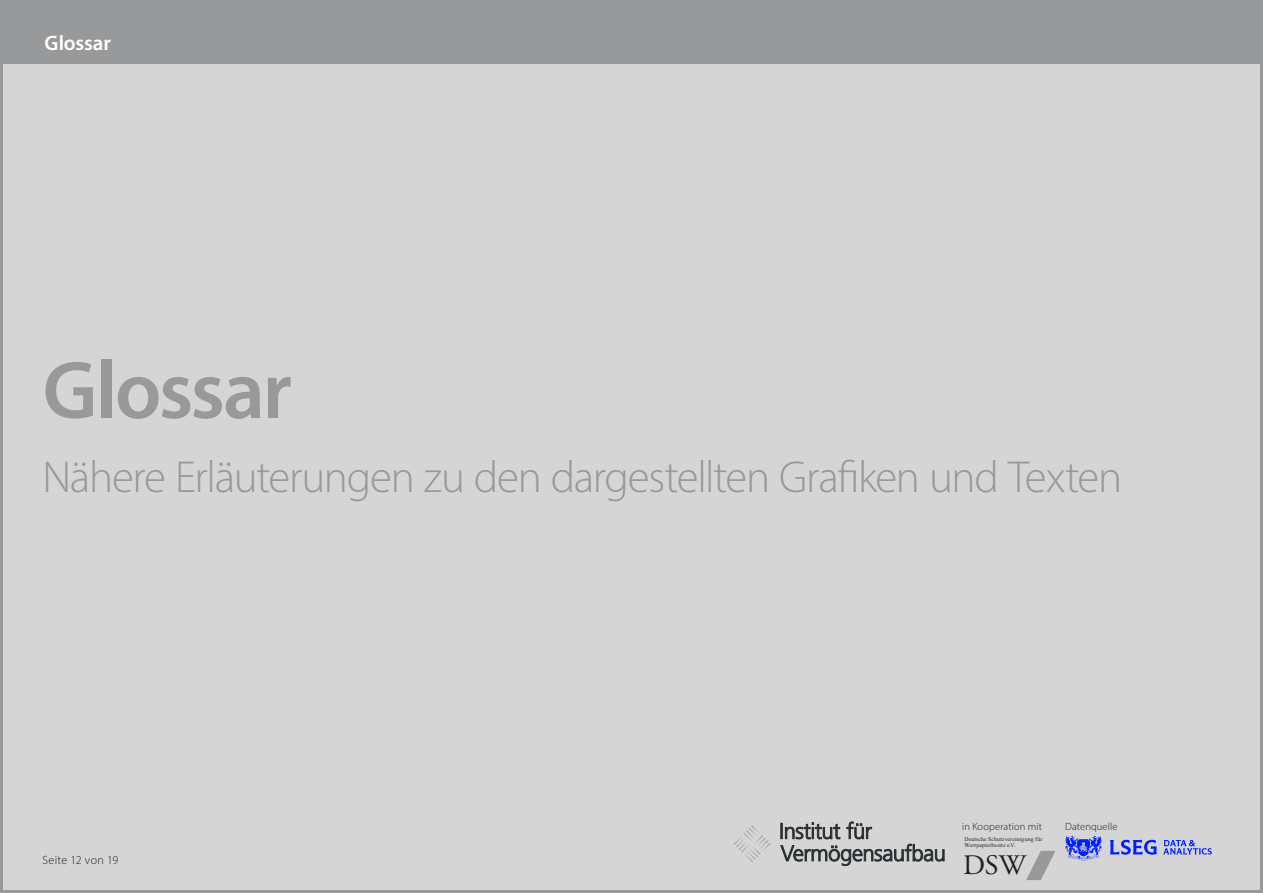
<style>
.page{position:relative;width:1263px;height:893px;background:#fff}
.page>*{position:absolute;margin:0;border:0;box-sizing:border-box;transform-origin:0 0}
.t1{font:600 82.5px "Myriad Pro";letter-spacing:-.03em;color:#98999b}
.t2{font:300 45px "Myriad Pro";letter-spacing:-.03em;color:#98999b}
.t3{font:28.2px "Adobe Garamond Pro";color:#231f20}
.t4{font:600 21px "Myriad Pro";letter-spacing:-.005em;color:#fff}
.t5{font:300 12px "Myriad Pro";letter-spacing:.025em;color:#231f20}
.t6{font:300 10.5px "Myriad Pro";letter-spacing:.01em;color:#231f20}
.t7{font:5.7px/6.1px "Times New Roman";letter-spacing:.02em;color:#231f20}
</style>
<div class="page">
<div style="left:2px;top:2px;width:1259px;height:889px;background:#d5d5d6"></div>
<div style="left:0;top:0;width:1263px;height:64px;background:#98999b"></div>
<svg style="left:781px;top:822px;width:163px;height:44px"></svg>
<svg style="left:734px;top:825px;width:37px;height:37px"></svg>
<svg style="left:1026px;top:851px;width:29px;height:29px"></svg>
<svg style="left:1065px;top:836px;width:147px;height:24px"></svg>
<p class="t4" style="left:45px;top:29px;width:68px">Glossar</p>
<p class="t1" style="left:43px;top:338px;width:251px">Glossar</p>
<p class="t2" style="left:43px;top:450px;width:1081px">Nähere Erläuterungen zu den dargestellten Grafiken und Texten</p>
<p class="t5" style="left:43px;top:852px;width:77px">Seite 12 von 19</p>
<p class="t6" style="left:962px;top:820px;width:81px">in Kooperation mit</p>
<p class="t7" style="left:964px;top:836px;width:79px">Deutsche Schutzvereinigung für<br>Wertpapierbesitz e.V.</p>
<p class="t3" style="left:963px;top:849px;width:64px">DSW</p>
<p class="t6" style="left:1065px;top:820px;width:54px">Datenquelle</p>
</div>
